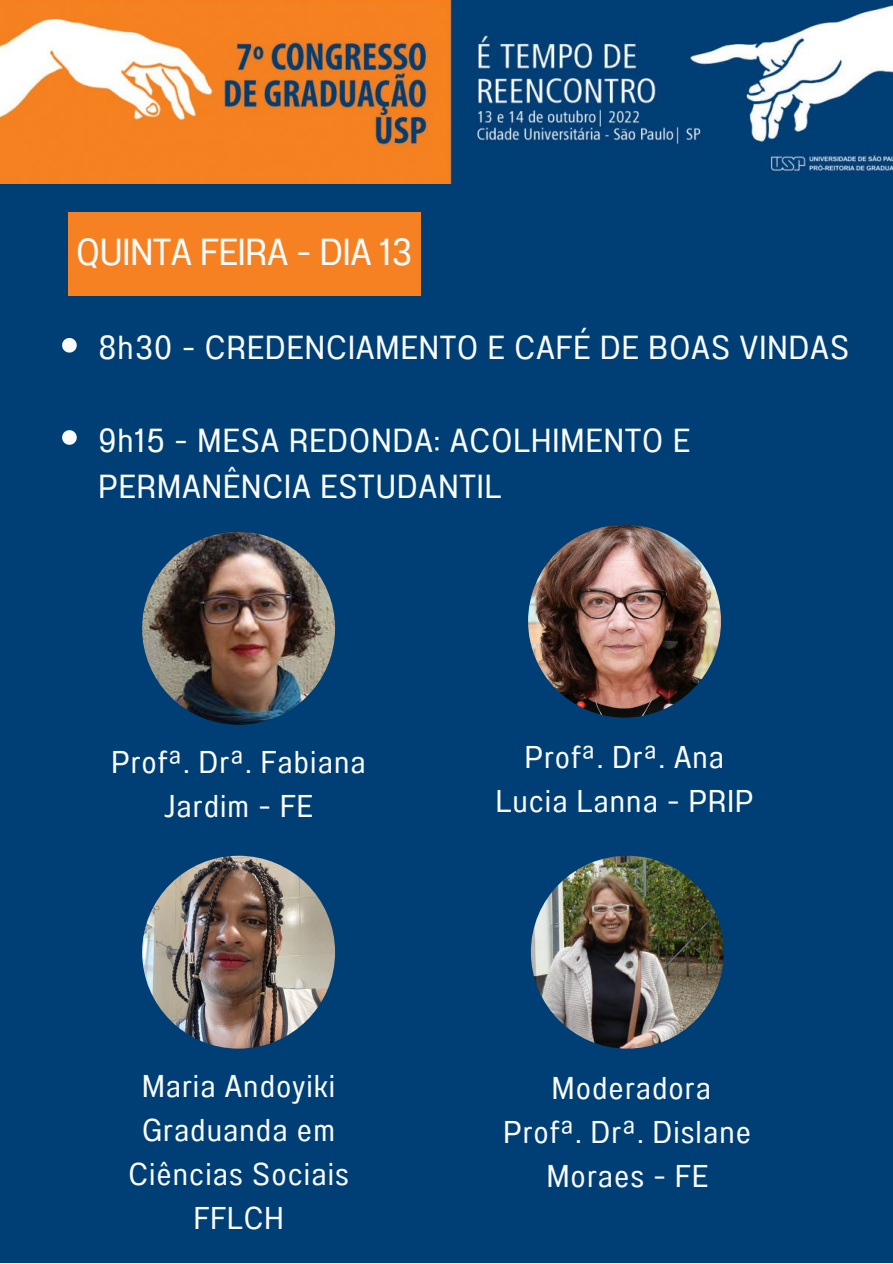
<style>
.page{position:relative;width:893px;height:1264px;background:#fff}
.page>*{position:absolute;margin:0;border:0;box-sizing:border-box;transform-origin:0 0}
.t1{font:37.65px "Anantason Wd 75";color:#fafbfb}
.t2{font:33.3px/46px "Anantason Wd 75";letter-spacing:.035em;color:#fafbfb}
.t3{font:31.5px/43.8px "Anantason Wd 75";letter-spacing:.035em;color:#fafbfb;text-align:center}
</style>
<div class="page">
<div style="left:0;top:0;width:892px;height:1262px;background:#003f75"></div>
<img style="left:0;top:0;width:892px;height:184px">
<img style="left:142px;top:855px;width:193px;height:193px;border-radius:50%">
<img style="left:531px;top:855px;width:192px;height:193px;border-radius:50%">
<img style="left:142px;top:532px;width:193px;height:192px;border-radius:50%">
<img style="left:528px;top:524px;width:193px;height:193px;border-radius:50%">
<div style="left:68px;top:212px;width:352px;height:83px;background:#f68122"></div>
<svg style="left:62px;top:338px;width:15px;height:14px"></svg>
<svg style="left:62px;top:430px;width:15px;height:15px"></svg>
<p class="t1" style="left:76px;top:230px;width:337px">QUINTA FEIRA - DIA 13</p>
<p class="t2" style="left:98px;top:325px;width:752px">8h30 - CREDENCIAMENTO E CAFÉ DE BOAS VINDAS</p>
<p class="t2" style="left:98px;top:417px;width:592px">9h15 - MESA REDONDA: ACOLHIMENTO E<br>PERMANÊNCIA ESTUDANTIL</p>
<p class="t3" style="left:111px;top:740px;width:255px">Profª. Drª. Fabiana<br>Jardim - FE</p>
<p class="t3" style="left:495px;top:735px;width:259px">Profª. Drª. Ana<br>Lucia Lanna - PRIP</p>
<p class="t3" style="left:128px;top:1064px;width:222px">Maria Andoyiki<br>Graduanda em<br>Ciências Sociais<br>FFLCH</p>
<p class="t3" style="left:503px;top:1066px;width:249px">Moderadora<br>Profª. Drª. Dislane<br>Moraes - FE</p>
</div>
